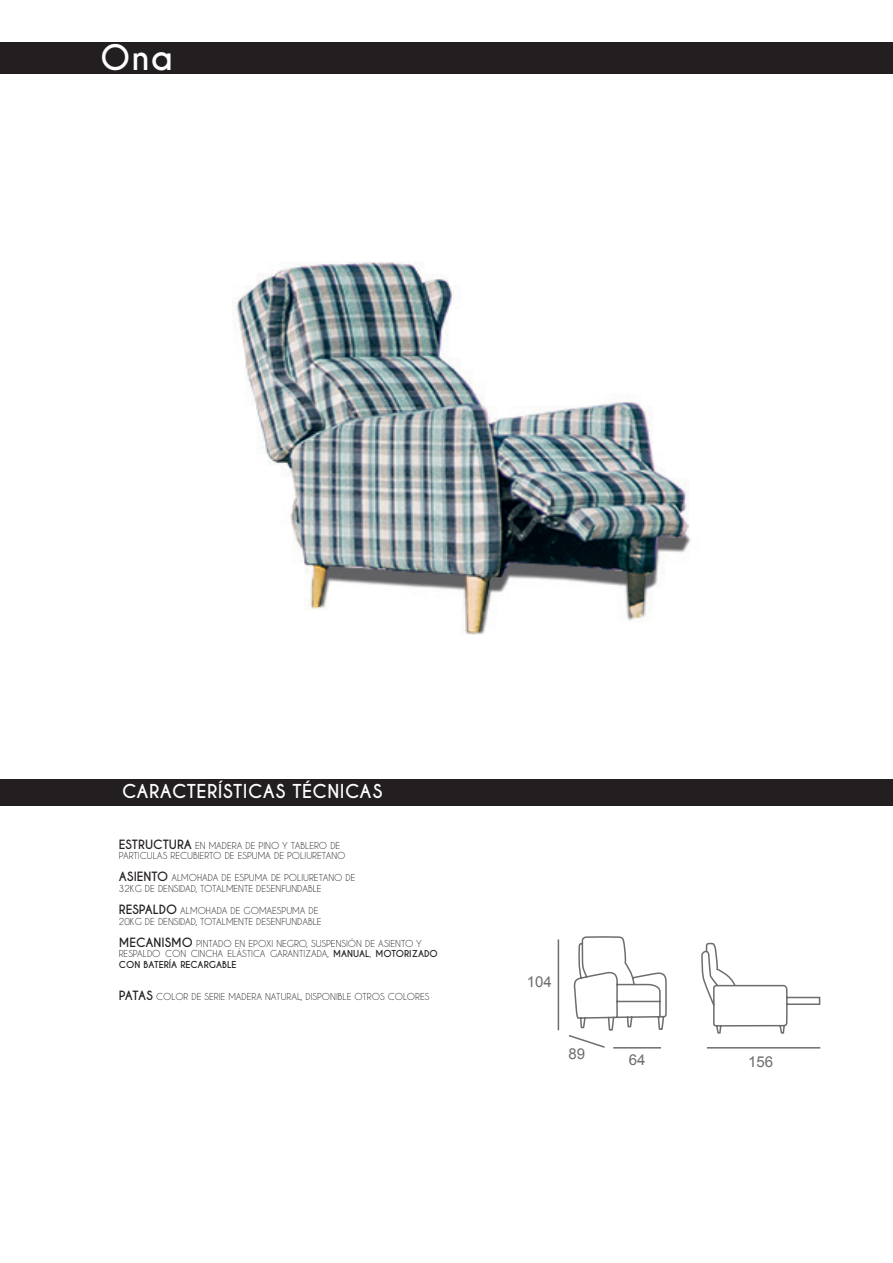
<style>
.page{position:relative;width:893px;height:1263px;background:#fff}
.page>*{position:absolute;margin:0;border:0;box-sizing:border-box;transform-origin:0 0}
.t1{font:700 33px "Caviar Dreams";color:#fff}
.t2{font:700 18px "Caviar Dreams";letter-spacing:.025em;color:#fff}
.t3{font:15px "Arial";color:#6c6d70}
.t4{font:9px/10.6px "Caviar Dreams";color:#231f20}
.s1{font-weight:700;font-size:12px}
.s2{font-weight:700}
</style>
<div class="page">
<div style="left:0;top:779px;width:893px;height:26px;background:#231f20"></div>
<div style="left:0;top:42px;width:893px;height:32px;background:#231f20"></div>
<img style="left:234px;top:261px;width:457px;height:374px">
<svg style="left:701px;top:942px;width:120px;height:92px"></svg>
<hr style="left:558px;top:939px;width:1px;height:91px;background:#6c6d70">
<svg style="left:569px;top:936px;width:98px;height:113px"></svg>
<hr style="left:613px;top:1047px;width:48px;height:1px;background:#6c6d70">
<hr style="left:707px;top:1047px;width:113px;height:1px;background:#6c6d70">
<p class="t1" style="left:100px;top:38px;width:74px">Ona</p>
<p class="t2" style="left:122px;top:780px;width:262px">CARACTERÍSTICAS TÉCNICAS</p>
<p class="t4" style="left:119px;top:840px;width:223px"><span class="s1">ESTRUCTURA</span> EN MADERA DE PINO Y TABLERO DE</p>
<p class="t4" style="left:119px;top:850px;width:228px">PARTICULAS RECUBIERTO DE ESPUMA DE POLIURETANO</p>
<p class="t4" style="left:119px;top:872px;width:238px"><span class="s1">ASIENTO</span> ALMOHADA DE ESPUMA DE POLIURETANO DE</p>
<p class="t4" style="left:119px;top:883px;width:204px">32KG DE DENSIDAD, TOTALMENTE DESENFUNDABLE</p>
<p class="t4" style="left:119px;top:905px;width:201px"><span class="s1">RESPALDO</span> ALMOHADA DE GOMAESPUMA DE</p>
<p class="t4" style="left:119px;top:916px;width:204px">20KG DE DENSIDAD, TOTALMENTE DESENFUNDABLE</p>
<p class="t4" style="left:119px;top:938px;width:305px"><span class="s1">MECANISMO</span> PINTADO EN EPOXI NEGRO, SUSPENSIÓN DE ASIENTO Y</p>
<p class="t4" style="left:119px;top:948px;width:321px">RESPALDO CON CINCHA ELÁSTICA GARANTIZADA, <span class="s2">MANUAL</span>, <span class="s2">MOTORIZADO<br>CON BATERÍA RECARGABLE</span></p>
<p class="t4" style="left:119px;top:991px;width:312px"><span class="s1">PATAS</span> COLOR DE SERIE MADERA NATURAL, DISPONIBLE OTROS COLORES</p>
<p class="t3" style="left:527px;top:971px;width:27px">104</p>
<p class="t3" style="left:568px;top:1044px;width:18px">89</p>
<p class="t3" style="left:629px;top:1050px;width:18px">64</p>
<p class="t3" style="left:748px;top:1052px;width:27px">156</p>
</div>
